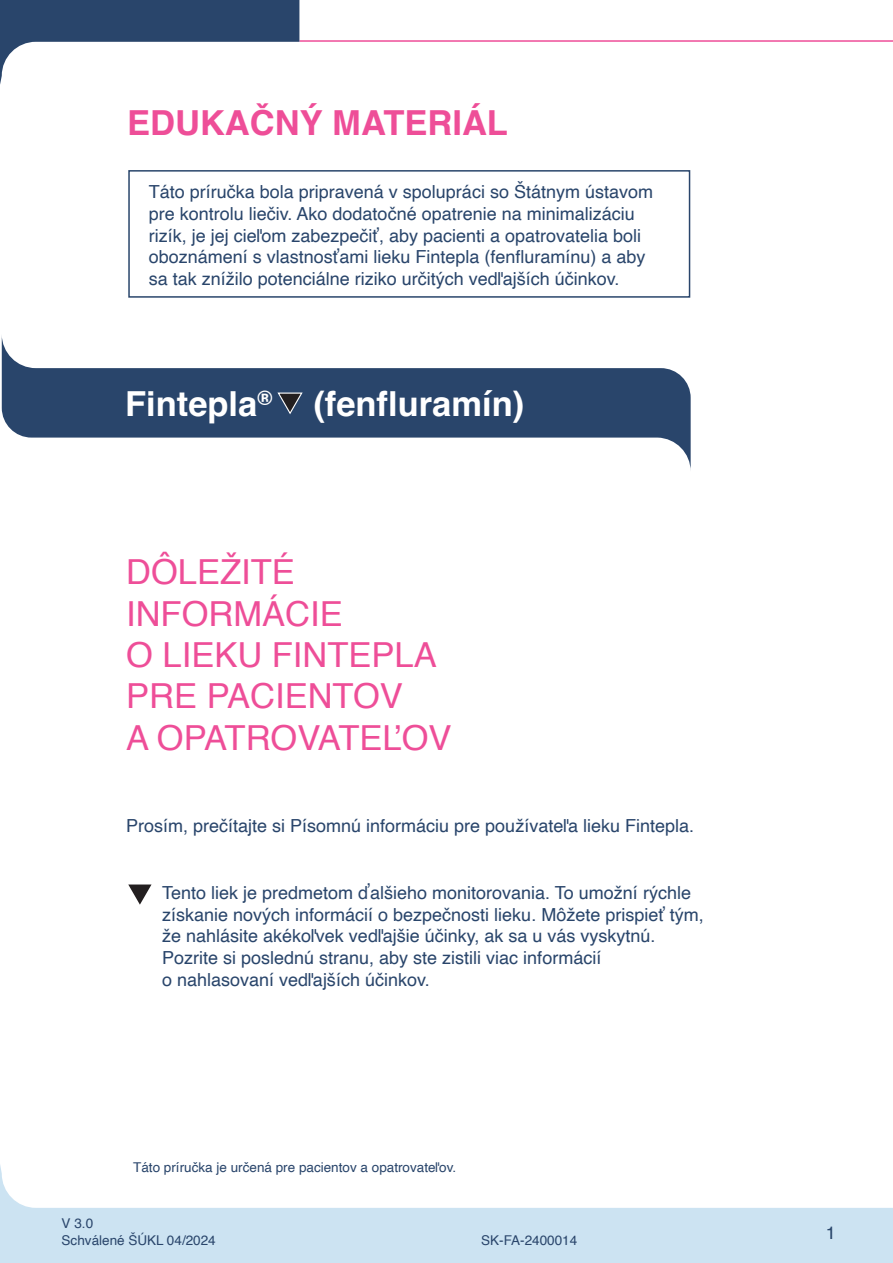
<style>
.page{position:relative;width:893px;height:1263px;background:#fff}
.page>*{position:absolute;margin:0;border:0;box-sizing:border-box;transform-origin:0 0}
.t1{font:34.5px "Helvetica";color:#ee4e98}
.t2{font:700 34.5px "Helvetica";color:#fff}
.t3{font:700 34.5px "Helvetica";color:#ee4e98}
.t4{font:18px/21.6px "Helvetica";color:#29456b}
.t5{font:13.5px "Helvetica";color:#29456b}
</style>
<div class="page">
<hr style="left:299px;top:40px;width:594px;height:2px;background:#ee4e98">
<svg style="left:0;top:0;width:299px;height:85px"></svg>
<svg style="left:0;top:1165px;width:893px;height:98px;fill:#cce3f2"></svg>
<svg style="left:2px;top:338px;width:689px;height:132px;fill:#29456b"></svg>
<div style="left:128px;top:170px;width:562px;height:128px;border:2px solid #29456b"></div>
<svg style="left:128px;top:884px;width:24px;height:21px"></svg>
<svg style="left:276px;top:392px;width:28px;height:23px"></svg>
<p class="t3" style="left:127px;top:102px;width:382px">EDUKAČNÝ MATERIÁL</p>
<p class="t4" style="left:149px;top:182px;width:506px">Táto príručka bola pripravená v spolupráci so Štátnym ústavom</p>
<p class="t4" style="left:149px;top:203px;width:487px">pre kontrolu liečiv. Ako dodatočné opatrenie na minimalizáciu</p>
<p class="t4" style="left:149px;top:225px;width:494px">rizík, je jej cieľom zabezpečiť, aby pacienti a opatrovatelia boli</p>
<p class="t4" style="left:149px;top:247px;width:498px">oboznámení s vlastnosťami lieku Fintepla (fenfluramínu) a aby</p>
<p class="t4" style="left:149px;top:268px;width:472px">sa tak znížilo potenciálne riziko určitých vedľajších účinkov.</p>
<p class="t2" style="left:125px;top:383px;width:149px">Fintepla<sup>®</sup></p>
<p class="t2" style="left:313px;top:383px;width:212px">(fenfluramín)</p>
<p class="t1" style="left:126px;top:545px;width:170px">DÔLEŽITÉ</p>
<p class="t1" style="left:126px;top:587px;width:218px">INFORMÁCIE</p>
<p class="t1" style="left:126px;top:628px;width:312px">O LIEKU FINTEPLA</p>
<p class="t1" style="left:126px;top:670px;width:278px">PRE PACIENTOV</p>
<p class="t1" style="left:126px;top:711px;width:327px">A OPATROVATEĽOV</p>
<p class="t4" style="left:126px;top:815px;width:569px">Prosím, prečítajte si Písomnú informáciu pre používateľa lieku Fintepla.</p>
<p class="t4" style="left:162px;top:883px;width:543px">Tento liek je predmetom ďalšieho monitorovania. To umožní rýchle získanie nových informácií o bezpečnosti lieku. Môžete prispieť tým, že nahlásite akékoľvek vedľajšie účinky, ak sa u vás vyskytnú.<br>Pozrite si poslednú stranu, aby ste zistili viac informácií<br>o nahlasovaní vedľajších účinkov.</p>
<p class="t5" style="left:133px;top:1156px;width:324px">Táto príručka je určená pre pacientov a opatrovateľov.</p>
<p class="t5" style="left:62px;top:1213px;width:33px">V 3.0</p>
<p class="t5" style="left:62px;top:1229px;width:156px">Schválené ŠÚKL 04/2024</p>
<p class="t5" style="left:481px;top:1229px;width:98px">SK-FA-2400014</p>
<p class="t4" style="left:826px;top:1222px;width:12px">1</p>
</div>
